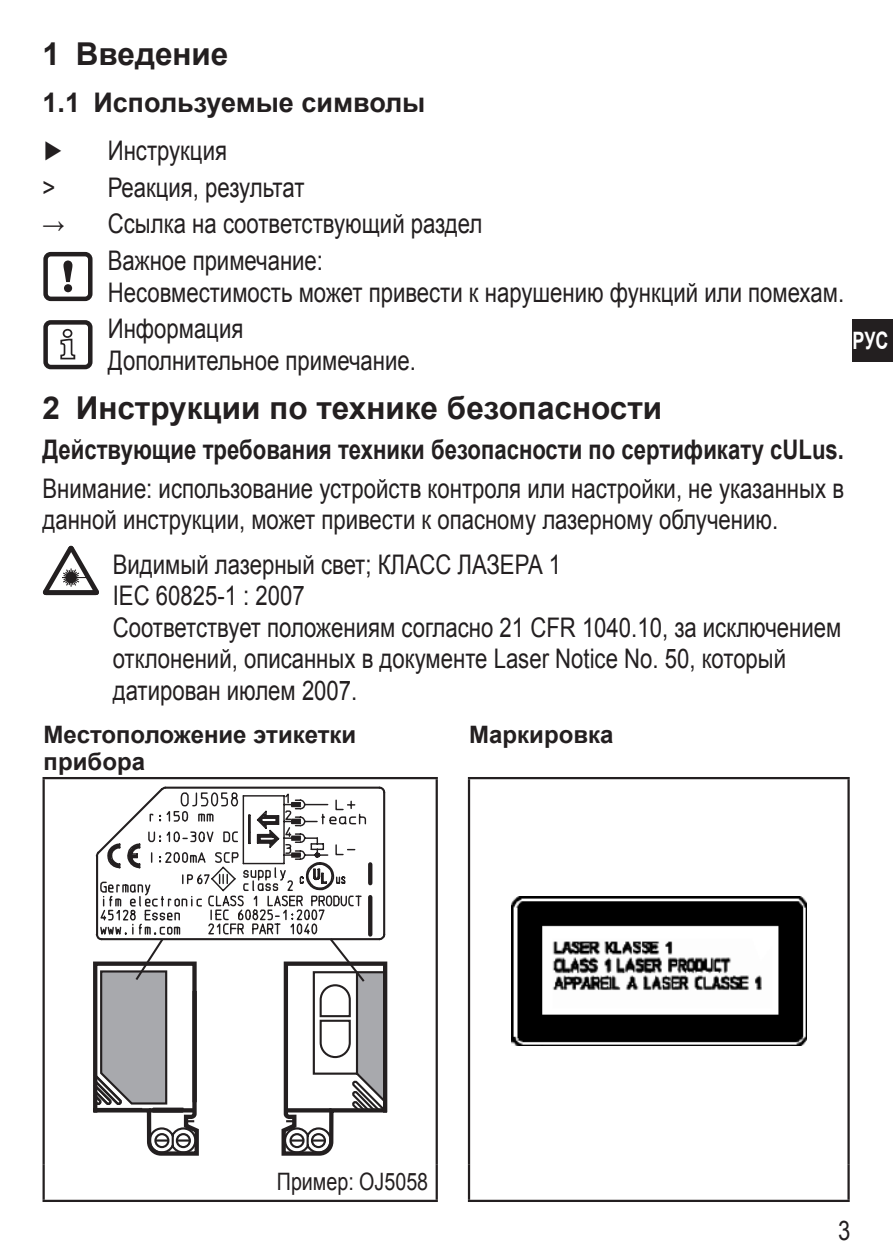
<style>
.page{position:relative;width:893px;height:1259px;background:#fff}
.page>*{position:absolute;margin:0;border:0;box-sizing:border-box;transform-origin:0 0}
.t1{font:700 31.5px "Arial";color:#231f20}
.t2{font:27px/31.5px "Arial";color:#231f20;scale:.82 1}
.t3{font:700 27px "Arial";color:#231f20;scale:.82 1}
.t4{font:700 27px "Arial";color:#231f20}
.t5{font:700 24px/27px "Arial";color:#231f20}
.t6{font:24px "Arial";color:#231f20;scale:.82 1}
.t7{font:700 24px "Arial";color:#fff;scale:.75 1}
</style>
<div class="page">
<div style="left:853px;top:319px;width:40px;height:42px;background:#231f20"></div>
<div style="left:43px;top:252px;width:50px;height:49px;border:4px solid #231f20;border-radius:5px"></div>
<svg style="left:63px;top:260px;width:9px;height:32px"></svg>
<div style="left:43px;top:320px;width:50px;height:49px;border:4px solid #231f20;border-radius:5px"></div>
<svg style="left:60px;top:328px;width:16px;height:32px"></svg>
<svg style="left:43px;top:545px;width:56px;height:50px"></svg>
<div style="left:66px;top:572px;width:11px;height:11px;background:#231f20;border-radius:50%"></div>
<hr style="left:43px;top:777px;width:395px;height:2px;background:#231f20">
<hr style="left:43px;top:779px;width:2px;height:385px;background:#231f20">
<hr style="left:436px;top:779px;width:2px;height:385px;background:#231f20">
<hr style="left:468px;top:777px;width:382px;height:2px;background:#231f20">
<hr style="left:468px;top:779px;width:2px;height:385px;background:#231f20">
<hr style="left:847px;top:779px;width:3px;height:385px;background:#231f20">
<hr style="left:43px;top:1164px;width:2px;height:35px;background:#231f20">
<hr style="left:436px;top:1164px;width:2px;height:35px;background:#231f20">
<hr style="left:468px;top:1164px;width:2px;height:35px;background:#231f20">
<hr style="left:847px;top:1164px;width:3px;height:35px;background:#231f20">
<hr style="left:43px;top:1199px;width:395px;height:3px;background:#231f20">
<hr style="left:468px;top:1199px;width:382px;height:3px;background:#231f20">
<svg style="left:159px;top:786px;width:226px;height:4px"></svg>
<svg style="left:93px;top:790px;width:294px;height:365px"></svg>
<img style="left:511px;top:896px;width:295px;height:149px">
<p class="t1" style="left:43px;top:34px;width:187px">1 Введение</p>
<p class="t4" style="left:43px;top:85px;width:384px">1.1 Используемые символы</p>
<p class="t2" style="left:43px;top:135px;width:28px">►</p>
<p class="t2" style="left:43px;top:133px;width:321px;line-height:36.6px;text-align:center">Инструкция<br>&gt; Реакция, результат</p>
<p class="t2" style="left:108px;top:206px;width:458px;line-height:36.6px;text-indent:-65px">→ Ссылка на соответствующий раздел<br>Важное примечание:</p>
<p class="t2" style="left:108px;top:274px;width:895px;line-height:36.6px">Несовместимость может привести к нарушению функций или помехам.<br>Информация</p>
<p class="t2" style="left:108px;top:345px;width:372px">Дополнительное примечание.</p>
<p class="t1" style="left:43px;top:387px;width:621px">2 Инструкции по технике безопасности</p>
<p class="t3" style="left:43px;top:431px;width:979px">Действующие требования техники безопасности по сертификату cULus.</p>
<p class="t2" style="left:43px;top:473px;width:979px">Внимание: использование устройств контроля или настройки, не указанных в данной инструкции, может привести к опасному лазерному облучению.</p>
<p class="t2" style="left:113px;top:548px;width:890px">Видимый лазерный свет; КЛАСС ЛАЗЕРА 1<br>IEC 60825-1 : 2007<br>Соответствует положениям согласно 21 CFR 1040. 10, за исключением отклонений, описанных в документе Laser Notice No. 50, который датирован июлем 2007.</p>
<p class="t5" style="left:44px;top:721px;width:314px">Местоположение этикетки прибора</p>
<p class="t5" style="left:469px;top:721px;width:146px">Маркировка</p>
<p class="t7" style="left:853px;top:325px;width:49px">РУС</p>
<p class="t6" style="left:277px;top:1166px;width:186px">Пример: OJ5058</p>
<p class="t2" style="left:838px;top:1215px;width:17px">3</p>
</div>
